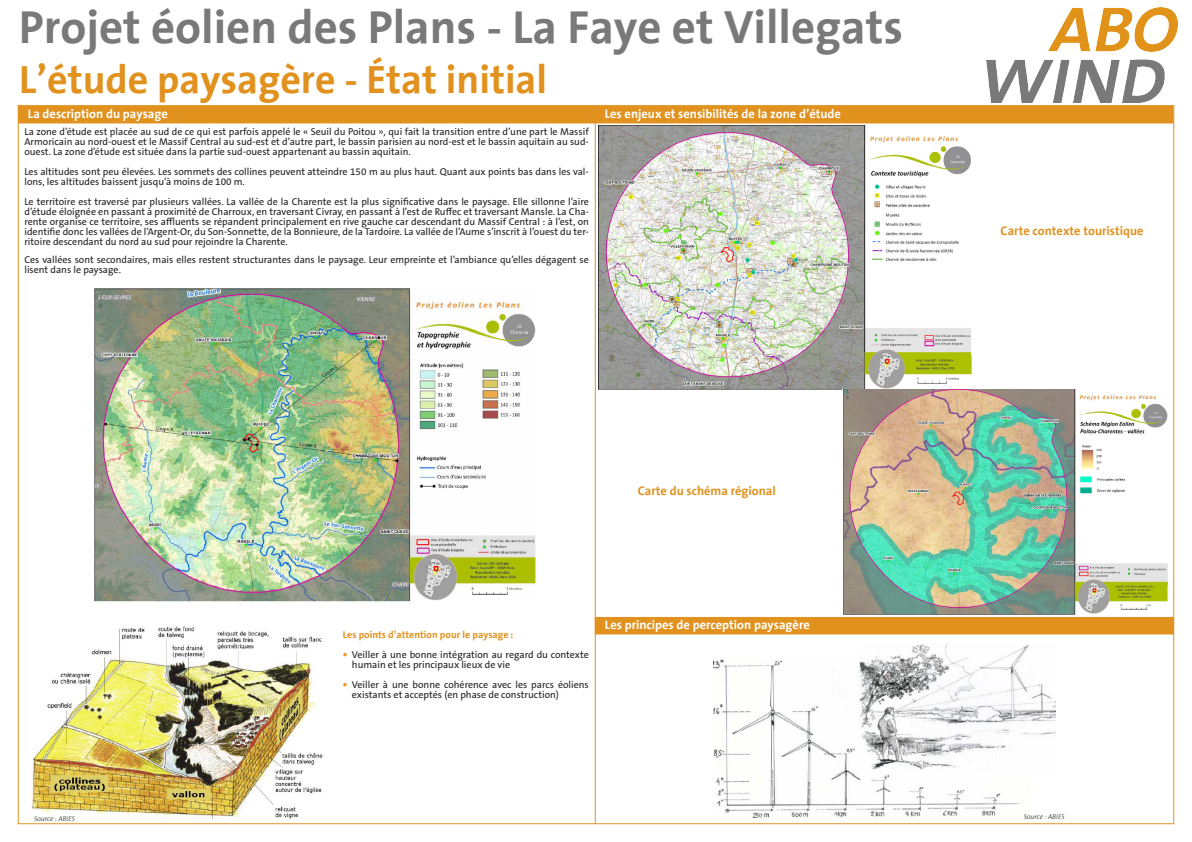
<style>
.page{position:relative;width:1192px;height:842px;background:#fff}
.page>*{position:absolute;margin:0;border:0;box-sizing:border-box;transform-origin:0 0}
.t1{font:700 47px "The Sans";color:#797979}
.t2{font:700 40px "The Sans";color:#e1921e}
.t3{font:700 12.5px "The Sans";color:#fff}
.t4{font:700 12.5px "The Sans";color:#e1921e}
.t5{font:10px/10px "The Sans B W5 Plain";color:#231f20}
.t6{font:700 10px "The Sans";color:#e1921e}
.t7{font:italic 300 7px "The Sans B3";color:#231f20}
.s1{color:#f7931d}
</style>
<div class="page">
<div style="left:18px;top:106px;width:1155px;height:17px;background:#e1921e"></div>
<div style="left:595px;top:617px;width:579px;height:17px;background:#e1921e"></div>
<hr style="left:595px;top:118px;width:1px;height:706px;background:#e1921e">
<img style="left:599px;top:125px;width:373px;height:264px">
<img style="left:986px;top:7px;width:191px;height:95px">
<img style="left:94px;top:288px;width:442px;height:313px">
<img style="left:30px;top:626px;width:293px;height:193px">
<svg style="left:343px;top:653px;width:4px;height:3px"></svg>
<svg style="left:343px;top:683px;width:4px;height:3px"></svg>
<img style="left:843px;top:389px;width:325px;height:226px">
<img style="left:713px;top:644px;width:343px;height:174px">
<p class="t1" style="left:19px;top:-12px;width:886px">Projet éolien des Plans - La Faye et Villegats</p>
<p class="t2" style="left:19px;top:46px;width:529px">L’étude paysagère - État initial</p>
<p class="t3" style="left:28px;top:104px;width:141px">La description du paysage</p>
<p class="t5" style="left:24px;top:127px;width:566px;text-align:justify">La zone d’étude est placée au sud de ce qui est parfois appelé le « Seuil du Poitou », qui fait la transition entre d’une part le Massif Armoricain au nord-ouest et le Massif Central au sud-est et d’autre part, le bassin parisien au nord-est et le bassin aquitain au sud&shy;ouest. La zone d’étude est située dans la partie sud-ouest appartenant au bassin aquitain.</p>
<p class="t5" style="left:24px;top:167px;width:566px">Les altitudes sont peu élevées. Les sommets des collines peuvent atteindre 150 m au plus haut. Quant aux points bas dans les val&shy;lons, les altitudes baissent jusqu’à moins de 100 m.</p>
<p class="t5" style="left:24px;top:197px;width:566px;text-align:justify">Le territoire est traversé par plusieurs vallées. La vallée de la Charente est la plus significative dans le paysage. Elle sillonne l’aire d’étude éloignée en passant à proximité de Charroux, en traversant Civray, en passant à l’est de Ruffec et traversant Mansle. La Cha&shy;rente organise ce territoire, ses affluents se répandent principalement en rive gauche car descendant du Massif Central : à l’est, on identifie donc les vallées de l’Argent-Or, du Son-Sonnette, de la Bonnieure, de la Tardoire. La vallée de l’Aume s’inscrit à l’ouest du ter&shy;ritoire descendant du nord au sud pour rejoindre la Charente.</p>
<p class="t5" style="left:24px;top:255px;width:566px">Ces vallées sont secondaires, mais elles restent structurantes dans le paysage. Leur empreinte et l’ambiance qu’elles dégagent se lisent dans le paysage.</p>
<p class="t3" style="left:605px;top:103px;width:238px">Les enjeux et sensibilités de la zone d’étude</p>
<p class="t4" style="left:638px;top:481px;width:139px">Carte du schéma régional</p>
<p class="t6" style="left:343px;top:626px;width:172px">Les points d’attention pour le paysage :</p>
<p class="t5" style="left:352px;top:649px;width:238px;text-indent:-9px"><span class="s1">•</span> Veiller à une bonne intégration au regard du contexte humain et les principaux lieux de vie</p>
<p class="t5" style="left:352px;top:679px;width:238px;text-indent:-9px"><span class="s1">•</span> Veiller à une bonne cohérence avec les parcs éoliens existants et acceptés (en phase de construction)</p>
<p class="t3" style="left:605px;top:614px;width:206px">Les principes de perception paysagère</p>
<p class="t4" style="left:1001px;top:220px;width:145px">Carte contexte touristique</p>
<p class="t7" style="left:34px;top:815px;width:43px">Source : ABIES</p>
<p class="t7" style="left:1024px;top:813px;width:43px">Source : ABIES</p>
</div>
